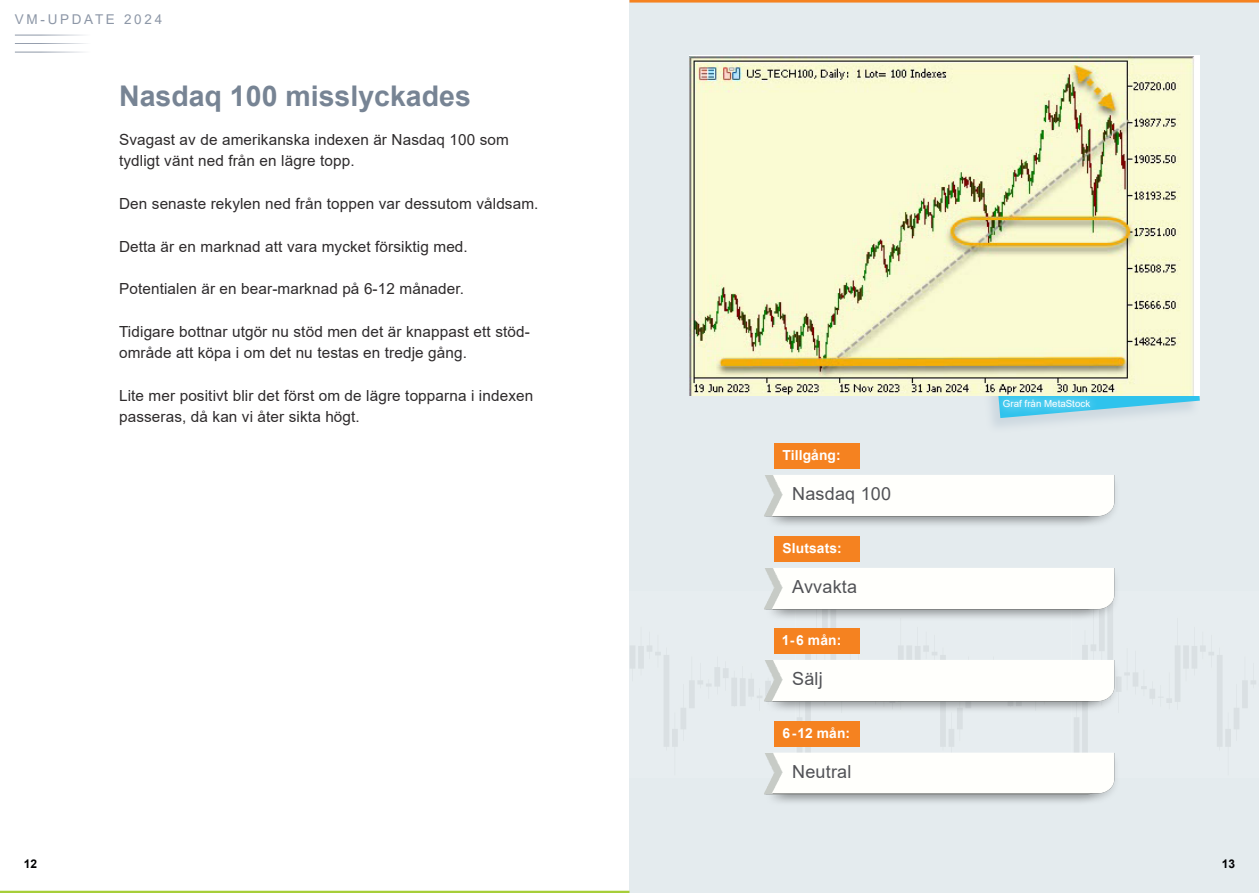
<style>
.page{position:relative;width:1259px;height:893px;background:#fff}
.page>*{position:absolute;margin:0;border:0;box-sizing:border-box;transform-origin:0 0}
.RUBBE_2020{font:700 28.5px "Arial";color:#778494}
.TABELLTEXT_2020{font:18px "Arial";letter-spacing:.01em;color:#515256}
.BRÖD_2020{font:15.3px/21.3px "Arial";letter-spacing:.01em;color:#2e2b2c}
.t1{font:700 13.8px "Arial";letter-spacing:.01em;color:#fff}
.t2{font:13.5px "Arial";letter-spacing:.2em;color:#8d97a7}
.t3{font:700 12px "Arial";color:#000002}
.t4{font:9.75px "Arial";color:#fff}
</style>
<div class="page">
<div style="left:629px;top:0;width:630px;height:893px;background:#e4ebee"></div>
<img style="left:630px;top:628px;width:626px;height:118px">
<div style="left:977px;top:306px;width:223px;height:128px;background:#89a2b7;opacity:.25"></div>
<svg style="left:992px;top:395px;width:207px;height:23px"></svg>
<div style="left:994px;top:391px;width:104px;height:25px;background:#fff;opacity:.75"></div>
<div style="left:774px;top:721px;width:85px;height:25px;background:#f58220"></div>
<div style="left:774px;top:628px;width:85px;height:26px;background:#f58220"></div>
<div style="left:774px;top:536px;width:85px;height:25px;background:#f58220"></div>
<div style="left:774px;top:443px;width:85px;height:26px;background:#f58220"></div>
<hr style="left:15px;top:35px;width:115px;height:1px;background:#8d97a7">
<hr style="left:15px;top:43px;width:115px;height:1px;background:#8d97a7">
<hr style="left:15px;top:52px;width:115px;height:1px;background:#8d97a7">
<img style="left:747px;top:641px;width:8px;height:80px">
<hr style="left:629px;top:0;width:630px;height:3px;background:#f58220">
<hr style="left:0;top:891px;width:629px;height:2px;background:#a6ce39">
<img style="left:755px;top:733px;width:371px;height:70px">
<img style="left:755px;top:641px;width:371px;height:80px">
<img style="left:764px;top:548px;width:352px;height:80px">
<img style="left:764px;top:456px;width:352px;height:69px">
<img style="left:689px;top:56px;width:505px;height:339px">
<p class="t2" style="left:15px;top:10px;width:149px">VM-UPDATE 2024</p>
<p class="RUBBE_2020" style="left:119px;top:76px;width:353px">Nasdaq 100 misslyckades</p>
<p class="BRÖD_2020" style="left:119px;top:129px;width:391px">Svagast av de amerikanska indexen är Nasdaq 100 som tydligt vänt ned från en lägre topp.</p>
<p class="BRÖD_2020" style="left:119px;top:193px;width:421px">Den senaste rekylen ned från toppen var dessutom våldsam.</p>
<p class="BRÖD_2020" style="left:119px;top:235px;width:350px">Detta är en marknad att vara mycket försiktig med.</p>
<p class="BRÖD_2020" style="left:119px;top:278px;width:346px">Potentialen är en bear-marknad på 6-12 månader.</p>
<p class="BRÖD_2020" style="left:119px;top:321px;width:412px">Tidigare bottnar utgör nu stöd men det är knappast ett stöd&shy;område att köpa i om det nu testas en tredje gång.</p>
<p class="BRÖD_2020" style="left:119px;top:385px;width:416px">Lite mer positivt blir det först om de lägre topparna i indexen passeras, då kan vi åter sikta högt.</p>
<p class="t1" style="left:782px;top:445px;width:60px">Tillgång:</p>
<p class="TABELLTEXT_2020" style="left:792px;top:482px;width:100px">Nasdaq 100</p>
<p class="t1" style="left:782px;top:538px;width:61px">Slutsats:</p>
<p class="TABELLTEXT_2020" style="left:792px;top:574px;width:66px">Avvakta</p>
<p class="t1" style="left:782px;top:631px;width:61px">1-6 mån:</p>
<p class="TABELLTEXT_2020" style="left:792px;top:667px;width:32px">Sälj</p>
<p class="t1" style="left:782px;top:723px;width:69px">6-12 mån:</p>
<p class="TABELLTEXT_2020" style="left:792px;top:759px;width:61px">Neutral</p>
<p class="t4" style="left:1003px;top:397px;width:89px">Graf från MetaStock</p>
<p class="t3" style="left:24px;top:856px;width:15px">12</p>
<p class="t3" style="left:1221px;top:856px;width:15px">13</p>
</div>
